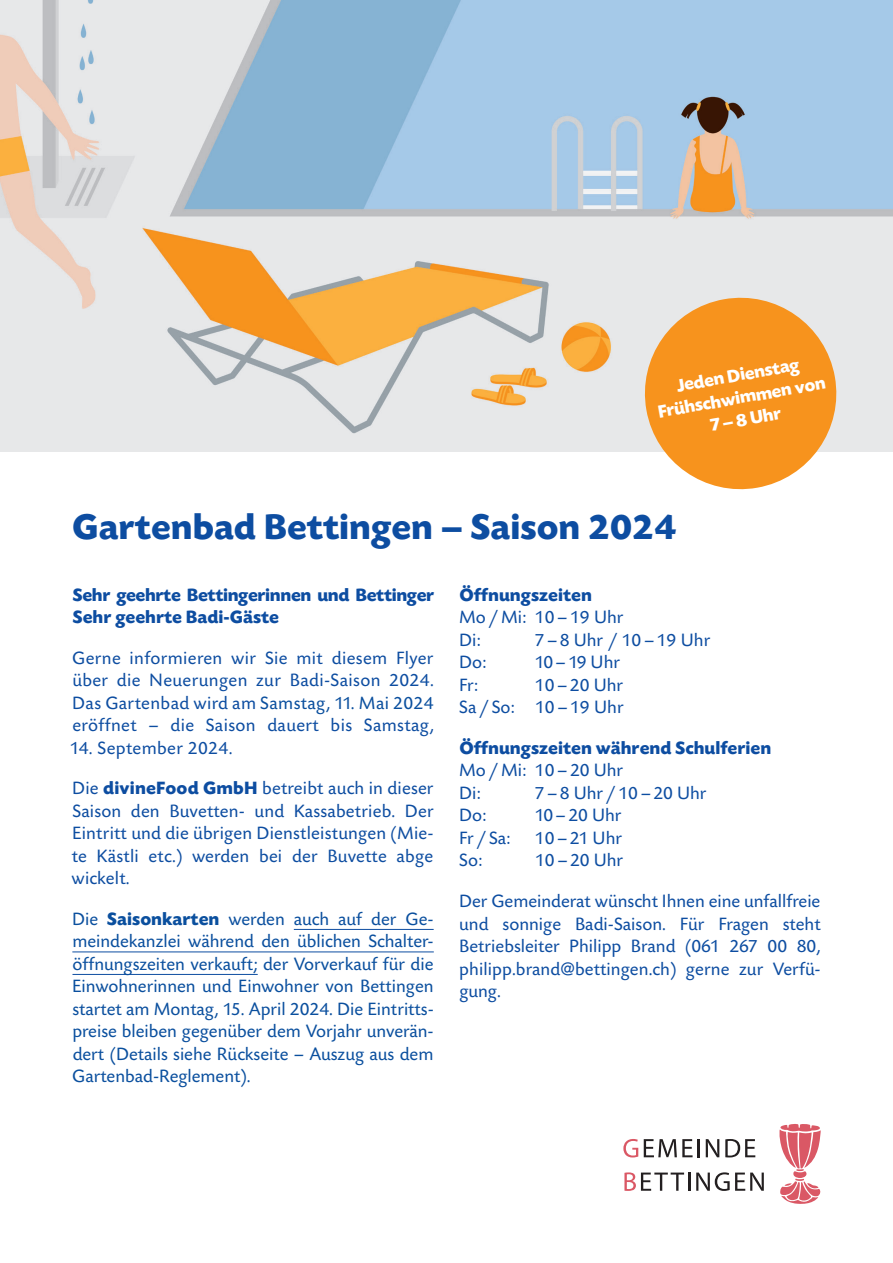
<style>
.page{position:relative;width:893px;height:1263px;background:#fff}
.page>*{position:absolute;margin:0;border:0;box-sizing:border-box;transform-origin:0 0}
.LT{font:700 37.5px "Today SB";color:#0d4da1}
.LT-2{font:18.75px/22.5px "Today SB";letter-spacing:.005em;color:#0d4da1;text-align:justify}
.LT-3{font:18.75px/22.5px "Today SB";color:#0a4f9e;text-align:justify}
.LT-4{font:700 18.75px/22.5px "Today SB";letter-spacing:-.02em;color:#0d4da1}
.LT-5{font:700 18.75px "Today SB";color:#0d4da1}
.LT-6{font:700 18.75px/22.5px "Today SB";color:#fff;text-align:center}
.s1{color:#0a4f9e}
.s2{font-weight:700}
</style>
<div class="page">
<svg style="left:779px;top:1124px;width:42px;height:80px"></svg>
<svg style="left:623px;top:1139px;width:15px;height:18px"></svg>
<svg style="left:644px;top:1139px;width:49px;height:18px"></svg>
<hr style="left:697px;top:1139px;width:3px;height:18px;background:#231f20">
<svg style="left:706px;top:1139px;width:13px;height:18px"></svg>
<svg style="left:725px;top:1139px;width:30px;height:18px"></svg>
<svg style="left:624px;top:1172px;width:66px;height:19px"></svg>
<svg style="left:696px;top:1172px;width:68px;height:19px"></svg>
<img style="left:0;top:0;width:893px;height:452px">
<hr style="left:294px;top:929px;width:140px;height:1px;background:#0d4da1">
<hr style="left:72px;top:951px;width:362px;height:1px;background:#0d4da1">
<hr style="left:72px;top:974px;width:186px;height:1px;background:#0d4da1">
<svg style="left:637px;top:290px;width:207px;height:200px;background:#f4af5d"></svg>
<p class="LT-6" style="left:652px;top:379px;width:171px;rotate:-10deg">Jeden Dienstag<br>Frühschwimmen von<br>7–8 Uhr</p>
<p class="LT" style="left:72px;top:507px;width:606px">Gartenbad Bettingen – Saison 2024</p>
<p class="LT-4" style="left:73px;top:584px;width:363px">Sehr geehrte Bettingerinnen und Bettinger<br>Sehr geehrte Badi-Gäste</p>
<p class="LT-2" style="left:72px;top:647px;width:363px">Gerne informieren wir Sie mit diesem Flyer über die Neuerungen zur Badi-Saison 2024.<br>Das Gartenbad wird am <span class="s1">Samstag, 11. Mai 2024 </span>eröffnet – die Saison dauert bis Samstag,</p>
<p class="LT-2" style="left:70px;top:737px;width:164px">14. September 2024.</p>
<p class="LT-2" style="left:72px;top:778px;width:364px">Die <span class="s2">divineFood GmbH</span> betreibt auch in dieser Saison den Buvetten- und Kassabetrieb. Der Eintritt und die übrigen Dienstleistungen (Mie&shy;te Kästli etc.) werden bei der Buvette abge wickelt.</p>
<p class="LT-3" style="left:72px;top:908px;width:363px">Die <span class="s2">Saisonkarten</span> werden auch auf der Ge&shy;meindekanzlei während den üblichen Schalter&shy;öffnungszeiten verkauft; der Vorverkauf für die Einwohnerinnen und Einwohner von Bettingen startet am Montag, 15. April 2024. Die Eintritts&shy;preise bleiben gegenüber dem Vorjahr unverän&shy;dert (Details siehe Rückseite – Auszug aus dem Gartenbad-Reglement).</p>
<p class="LT-5" style="left:459px;top:585px;width:134px">Öffnungszeiten</p>
<p class="LT-2" style="left:459px;top:607px;width:166px">Mo/Mi: 10 –19 Uhr</p>
<p class="LT-2" style="left:459px;top:629px;width:23px">Di:</p>
<p class="LT-2" style="left:535px;top:629px;width:177px">7–8 Uhr/10–19 Uhr</p>
<p class="LT-2" style="left:459px;top:652px;width:29px">Do:</p>
<p class="LT-2" style="left:535px;top:652px;width:87px">10–19 Uhr</p>
<p class="LT-2" style="left:459px;top:674px;width:21px">Fr:</p>
<p class="LT-2" style="left:459px;top:674px;width:166px;text-align:right">10 –20 Uhr<br>Sa/So: 10 –19 Uhr</p>
<p class="LT-5" style="left:459px;top:738px;width:313px">Öffnungszeiten während Schulferien</p>
<p class="LT-2" style="left:459px;top:760px;width:166px">Mo/Mi: 10 –20 Uhr</p>
<p class="LT-2" style="left:459px;top:782px;width:23px">Di:</p>
<p class="LT-2" style="left:535px;top:782px;width:173px">7–8 Uhr/10–20Uhr</p>
<p class="LT-2" style="left:459px;top:805px;width:29px">Do:</p>
<p class="LT-2" style="left:535px;top:805px;width:88px">10–20 Uhr</p>
<p class="LT-2" style="left:459px;top:827px;width:53px">Fr/Sa:</p>
<p class="LT-2" style="left:535px;top:827px;width:89px">10 –21 Uhr</p>
<p class="LT-2" style="left:459px;top:850px;width:25px">So:</p>
<p class="LT-2" style="left:535px;top:850px;width:90px">10 –20 Uhr</p>
<p class="LT-2" style="left:459px;top:890px;width:363px">Der Gemeinderat wünscht Ihnen eine unfallfreie und sonnige Badi-Saison. Für Fragen steht Betriebsleiter Philipp Brand (061 267 00 80, philipp.brand@bettingen.ch) gerne zur Verfü&shy;gung.</p>
</div>
